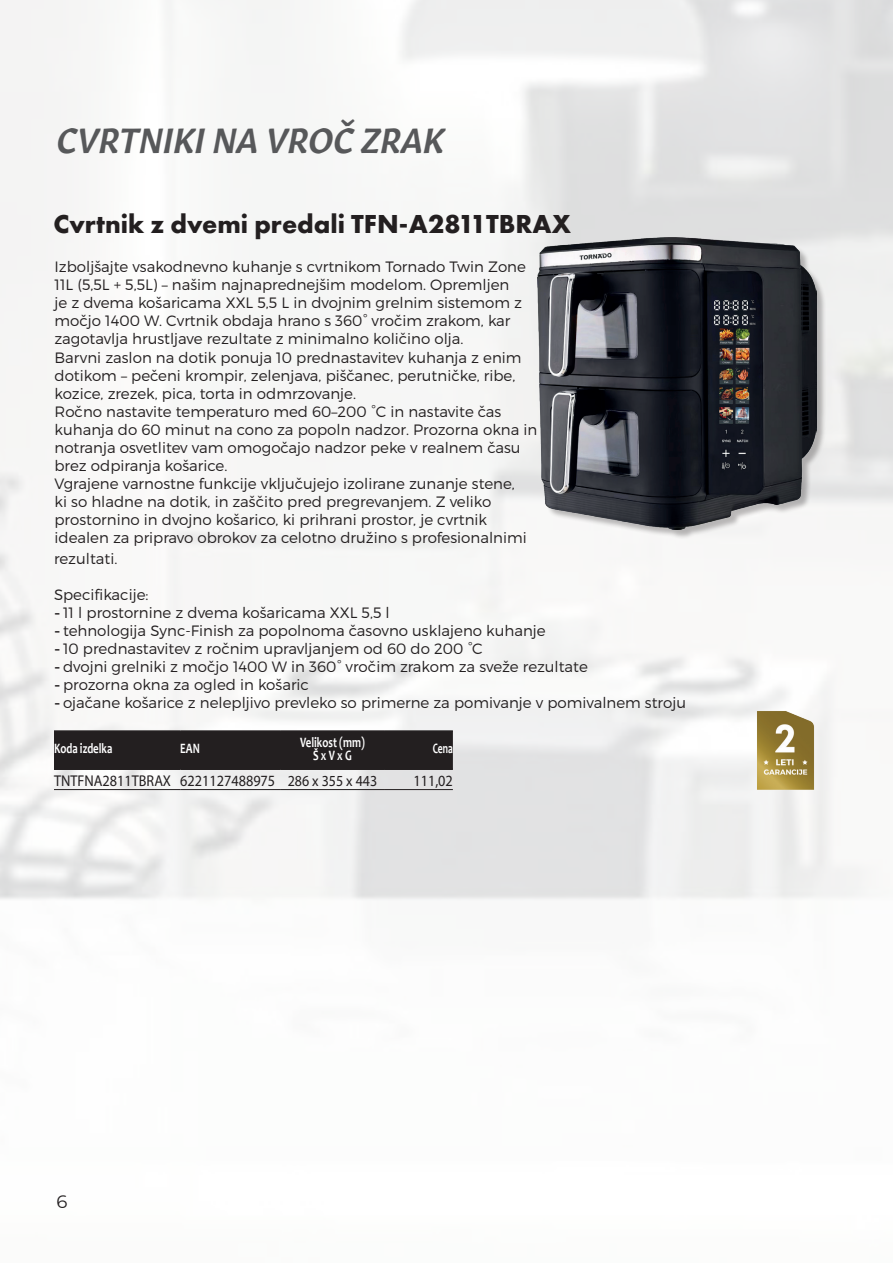
<style>
.page{position:relative;width:893px;height:1263px;background:#fff}
.page>*{position:absolute;margin:0;border:0;box-sizing:border-box;transform-origin:0 0}
.t1{font:italic 600 34.5px "Gitan Latn";color:#57585a}
.t2{font:700 27px "Futura PT";color:#231f20}
.t3{font:18px "Montserrat";color:#231f20}
.t4{font:15.6px "Myriad Pro";color:#231f20;scale:.91 1}
.t5{font:300 15px/18px "Montserrat";color:#231f20}
.t6{font:700 14.4px/13.5px "Candara";color:#fff;text-align:center;scale:.75 1}
.t7{font:700 14.4px "Candara";color:#fff;scale:.67 1}
.s1{font-family:"DIN Pro";font-weight:500}
.s2{font-size:15.45px}
</style>
<div class="page">
<img style="left:0;top:0;width:893px;height:900px">
<div style="left:539px;top:239px;width:288px;height:300px;background:#231f20;opacity:.3"></div>
<img style="left:538px;top:238px;width:278px;height:291px">
<div style="left:54px;top:732px;width:399px;height:36px;background:#231f20"></div>
<hr style="left:54px;top:789px;width:126px;height:1px;background:#231f20">
<hr style="left:54px;top:730px;width:126px;height:2px;background:#231f20">
<hr style="left:54px;top:768px;width:126px;height:2px;background:#231f20">
<hr style="left:180px;top:730px;width:101px;height:2px;background:#231f20">
<hr style="left:180px;top:768px;width:101px;height:2px;background:#231f20">
<hr style="left:281px;top:730px;width:103px;height:2px;background:#231f20">
<hr style="left:384px;top:730px;width:69px;height:2px;background:#231f20">
<hr style="left:281px;top:768px;width:103px;height:2px;background:#231f20">
<hr style="left:384px;top:768px;width:69px;height:2px;background:#231f20">
<hr style="left:180px;top:789px;width:101px;height:1px;background:#231f20">
<hr style="left:281px;top:789px;width:103px;height:1px;background:#231f20">
<hr style="left:384px;top:789px;width:69px;height:1px;background:#231f20">
<img style="left:753px;top:708px;width:63px;height:84px">
<h1 class="t1" style="left:57px;top:111px;width:389px">CVRTNIKI NA VROČ ZRAK</h1>
<h2 class="t2" style="left:53px;top:207px;width:519px">Cvrtnik z dvemi predali TFN-A2811TBRAX</h2>
<p class="t5" style="left:54px;top:258px;width:484px">Izboljšajte vsakodnevno kuhanje s cvrtnikom Tornado Twin Zone 11L (5,5L + 5,5L) – našim najnaprednejšim modelom. Opremljen<br>je z dvema košaricama XXL 5,5 L in dvojnim grelnim sistemom z močjo 1400 W. Cvrtnik obdaja hrano s 360° vročim zrakom, kar zagotavlja hrustljave rezultate z minimalno količino olja.<br>Barvni zaslon na dotik ponuja 10 prednastavitev kuhanja z enim dotikom – pečeni krompir, zelenjava, piščanec, perutničke, ribe, kozice, zrezek, pica, torta in odmrzovanje.<br>Ročno nastavite temperaturo med 60–200 °C in nastavite čas kuhanja do 60 minut na cono za popoln nadzor. Prozorna okna in notranja osvetlitev vam omogočajo nadzor peke v realnem času brez odpiranja košarice.<br>Vgrajene varnostne funkcije vključujejo izolirane zunanje stene,<br>ki so hladne na dotik, in zaščito pred pregrevanjem. Z veliko prostornino in dvojno košarico, ki prihrani prostor, je cvrtnik idealen za pripravo obrokov za celotno družino s profesionalnimi</p>
<p class="t5" style="left:54px;top:549px;width:65px">rezultati.</p>
<p class="t5" style="left:54px;top:585px;width:96px">Specifikacije:</p>
<p class="t5" style="left:54px;top:603px;width:337px"><span class="s1">-</span> 11 l prostornine z dvema košaricama XXL 5,5 l</p>
<p class="t5" style="left:54px;top:621px;width:493px"><span class="s1">-</span> tehnologija Sync-Finish za popolnoma časovno usklajeno kuhanje</p>
<p class="t5" style="left:54px;top:639px;width:430px"><span class="s1">-</span> 10 prednastavitev z ročnim upravljanjem od 60 do 200 °C</p>
<p class="t5" style="left:54px;top:657px;width:535px"><span class="s1">-</span> dvojni grelniki z močjo 1400 W in 360° vročim zrakom za sveže rezultate</p>
<p class="t5" style="left:54px;top:675px;width:257px"><span class="s1">-</span> prozorna okna za ogled in košaric</p>
<p class="t5" style="left:54px;top:693px;width:634px"><span class="s1">-</span> ojačane košarice z nelepljivo prevleko so primerne za pomivanje v pomivalnem stroju</p>
<p class="t6" style="left:54px;top:742px;width:79px">Koda izdelka</p>
<p class="t6" style="left:180px;top:742px;width:28px">EAN</p>
<p class="t6" style="left:300px;top:735px;width:88px">Velikost (mm)<br>Š x V x G</p>
<p class="t7" style="left:433px;top:740px;width:32px">Cena</p>
<p class="t4" style="left:54px;top:771px;width:357px">TNTFNA2811TBRAX 6221127488975 <span class="s2">286 x 355 x 443</span></p>
<p class="t4" style="left:413px;top:771px;width:45px">111,02</p>
<p class="t3" style="left:57px;top:1189px;width:12px">6</p>
</div>
